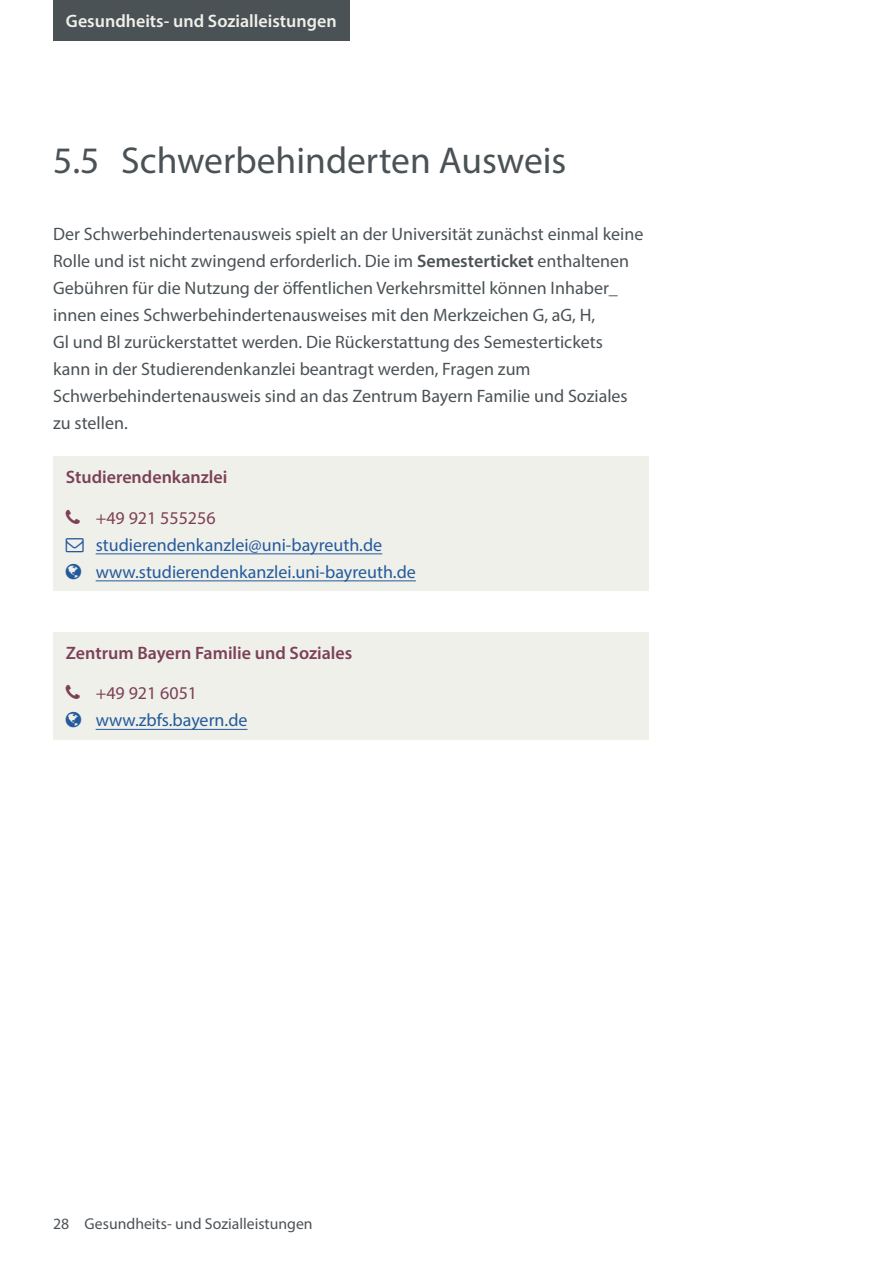
<style>
.page{position:relative;width:893px;height:1263px;background:#fff}
.page>*{position:absolute;margin:0;border:0;box-sizing:border-box;transform-origin:0 0}
.t1{font:37.5px "Myriad Pro";color:#4b5255}
.t2{font:18px/27px "Myriad Pro";color:#4b5255}
.t3{font:18px "Myriad Pro";color:#245a9c}
.fact{font:600 18px "Myriad Pro";color:#7c4157}
.t4{font:600 18px "Myriad Pro";color:#f0f0eb}
.t5{font:18px "Myriad Pro";color:#7c4157}
.t6{font:15.75px "Myriad Pro";color:#4b5255}
.s1{font-weight:600}
</style>
<div class="page">
<div style="left:53px;top:0;width:297px;height:40px;background:#4b5255"></div>
<div style="left:53px;top:456px;width:595px;height:135px;background:#f0f0eb"></div>
<hr style="left:96px;top:553px;width:286px;height:1px;background:#245a9c">
<hr style="left:96px;top:580px;width:320px;height:1px;background:#245a9c">
<div style="left:53px;top:632px;width:595px;height:107px;background:#f0f0eb"></div>
<hr style="left:96px;top:729px;width:151px;height:1px;background:#245a9c">
<p class="t4" style="left:66px;top:9px;width:272px">Gesundheits- und Sozialleistungen</p>
<p class="t1" style="left:53px;top:137px;width:515px">5.5 Schwerbehinderten Ausweis</p>
<p class="t2" style="left:53px;top:220px;width:592px">Der Schwerbehindertenausweis spielt an der Universität zunächst einmal keine Rolle und ist nicht zwingend erforderlich. Die im <span class="s1">Semesterticket</span> enthaltenen Gebühren für die Nutzung der öffentlichen Verkehrsmittel können Inhaber_ innen eines Schwerbehindertenausweises mit den Merkzeichen G, aG, H,<br>Gl und Bl zurückerstattet werden. Die Rückerstattung des Semestertickets kann in der Studierendenkanzlei beantragt werden, Fragen zum Schwerbehindertenausweis sind an das Zentrum Bayern Familie und Soziales zu stellen.</p>
<p class="fact" style="left:66px;top:466px;width:163px">Studierendenkanzlei</p>
<p class="t5" style="left:66px;top:507px;width:151px">▪ +49 921 555256</p>
<p class="t3" style="left:96px;top:534px;width:288px">studierendenkanzlei@uni-bayreuth.de</p>
<p class="t3" style="left:96px;top:561px;width:322px">www.studierendenkanzlei.uni-bayreuth.de</p>
<p class="fact" style="left:66px;top:641px;width:288px">Zentrum Bayern Familie und Soziales</p>
<p class="t5" style="left:66px;top:682px;width:133px">▪ +49 921 6051</p>
<p class="t3" style="left:96px;top:709px;width:153px">www.zbfs.bayern.de</p>
<p class="t6" style="left:53px;top:1214px;width:18px">28</p>
<p class="t6" style="left:85px;top:1214px;width:229px">Gesundheits- und Sozialleistungen</p>
</div>
